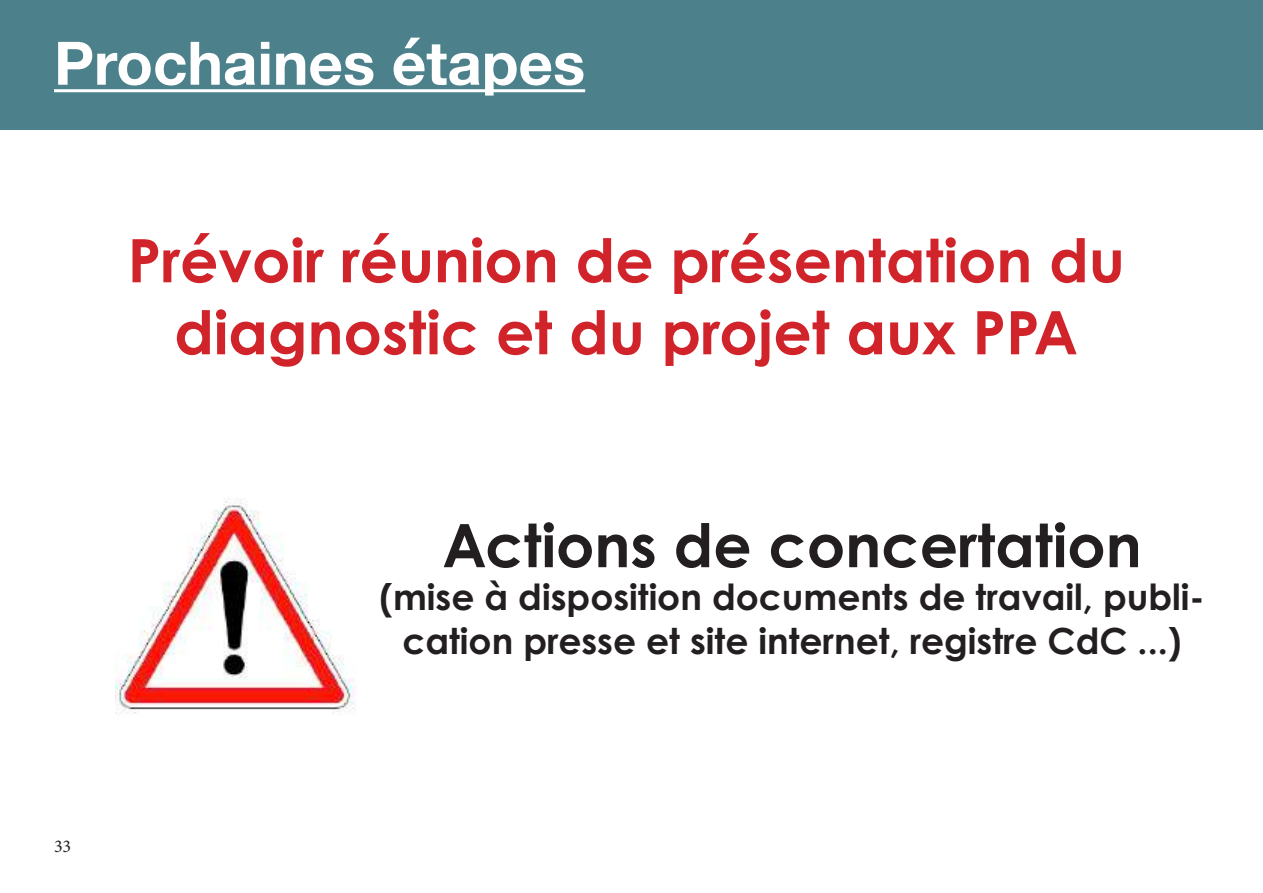
<style>
.page{position:relative;width:1263px;height:893px;background:#fff}
.page>*{position:absolute;margin:0;border:0;box-sizing:border-box;transform-origin:0 0}
.t1{font:700 60px/72px "Century Gothic Pro";color:#d1232a;text-align:center}
.t2{font:700 60px "Century Gothic Pro";color:#231f20}
.t3{font:700 60px "Helvetica Neue";color:#fff}
.t4{font:700 36px/43.2px "Century Gothic Pro";color:#231f20;text-align:center}
.t5{font:18px "Minion Pro";color:#231f20}
</style>
<div class="page">
<div style="left:0;top:0;width:1263px;height:129px;background:#4c818c"></div>
<hr style="left:54px;top:89px;width:531px;height:3px;background:#fff">
<img style="left:116px;top:498px;width:240px;height:217px">
<h1 class="t3" style="left:54px;top:16px;width:533px">Prochaines étapes</h1>
<h1 class="t1" style="left:128px;top:223px;width:998px">Prévoir réunion de présentation du diagnostic et du projet aux PPA</h1>
<p class="t5" style="left:54px;top:834px;width:19px">33</p>
<h1 class="t2" style="left:442px;top:508px;width:701px">Actions de concertation</h1>
<p class="t4" style="left:379px;top:575px;width:827px">(mise à disposition documents de travail, publi&shy;cation presse et site internet, registre CdC ...)</p>
</div>
